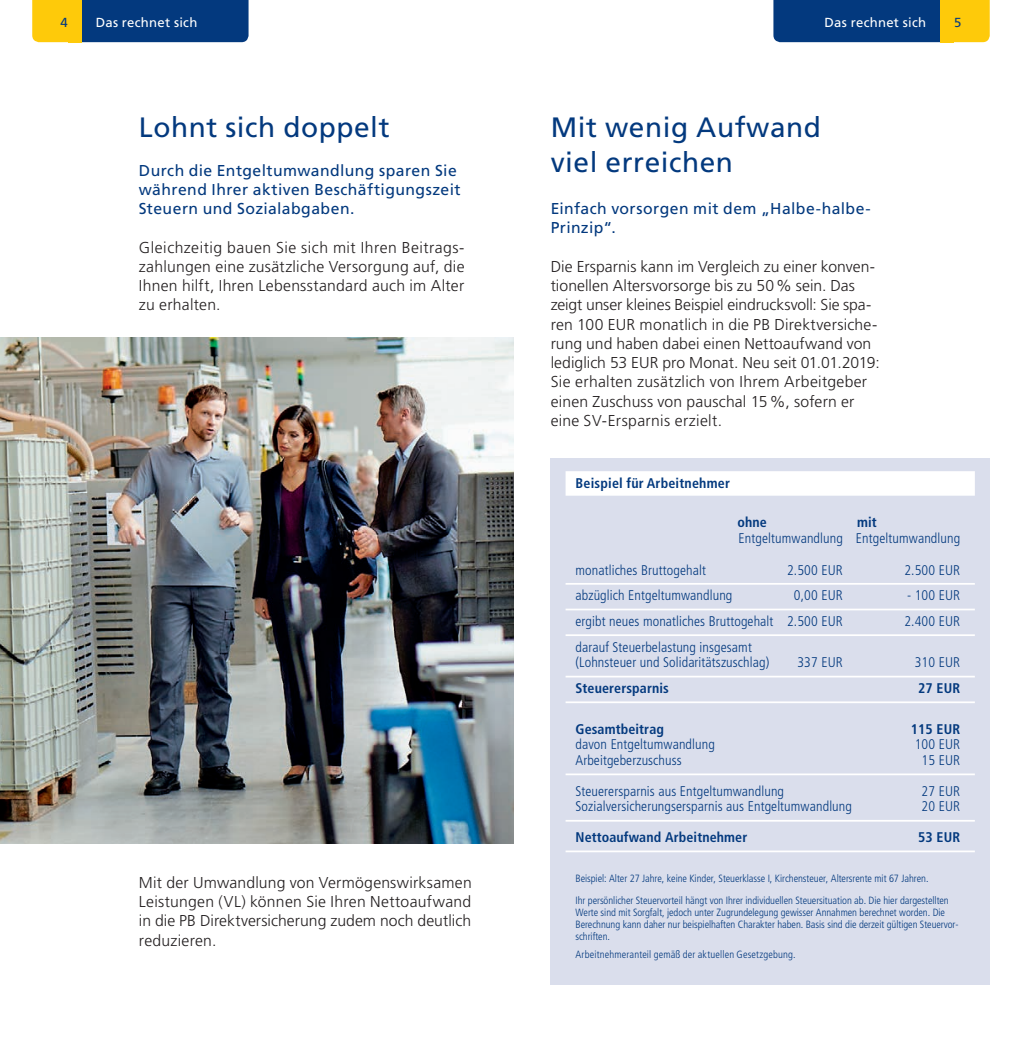
<style>
.page{position:relative;width:1022px;height:1042px;background:#fff}
.page>*{position:absolute;margin:0;border:0;box-sizing:border-box;transform-origin:0 0}
.t1{font:28px/35px "Frutiger LT Std";letter-spacing:.02em;color:#03397e}
.t2{font:300 15.75px/19.2px "Frutiger LT Std";letter-spacing:.005em;color:#231f20;text-align:justify}
.t3{font:15.75px/19.2px "Frutiger LT Std";letter-spacing:.025em;color:#03397e}
.t4{font:300 condensed 14px/15.8px "Frutiger LT Std";letter-spacing:.01em;color:#03397e}
.t5{font:700 condensed 14px "Frutiger LT Std";letter-spacing:.01em;color:#03397e}
.t6{font:13.12px "Frutiger LT Std";letter-spacing:.02em;color:#fff}
.t7{font:13.12px "Frutiger LT Std";color:#03397e}
.t8{font:300 condensed 10.5px/12.2px "Frutiger LT Std";letter-spacing:-.005em;color:#03397e}
.t9{font:300 condensed 10.5px "Frutiger LT Std";letter-spacing:.015em;color:#03397e}
</style>
<div class="page">
<div style="left:551px;top:458px;width:439px;height:526px;background:#dadeec"></div>
<div style="left:566px;top:471px;width:409px;height:25px;background:#fff"></div>
<hr style="left:566px;top:583px;width:409px;height:2px;background:#fff">
<hr style="left:566px;top:608px;width:409px;height:2px;background:#fff">
<hr style="left:566px;top:634px;width:409px;height:2px;background:#fff">
<hr style="left:566px;top:676px;width:409px;height:1px;background:#fff">
<hr style="left:566px;top:701px;width:409px;height:2px;background:#fff">
<hr style="left:566px;top:773px;width:409px;height:2px;background:#fff">
<hr style="left:566px;top:820px;width:409px;height:1px;background:#fff">
<hr style="left:566px;top:850px;width:409px;height:2px;background:#fff">
<svg style="left:32px;top:0;width:217px;height:42px;background:#30536a"></svg>
<div style="left:68px;top:0;width:14px;height:42px;background:#feca0a"></div>
<svg style="left:773px;top:0;width:217px;height:42px;background:#30536a"></svg>
<div style="left:940px;top:0;width:14px;height:42px;background:#feca0a"></div>
<img style="left:0;top:337px;width:513px;height:506px">
<p class="t7" style="left:61px;top:15px;width:9px">4</p>
<p class="t6" style="left:96px;top:15px;width:103px">Das rechnet sich</p>
<p class="t6" style="left:824px;top:15px;width:103px">Das rechnet sich</p>
<p class="t7" style="left:954px;top:15px;width:9px">5</p>
<h1 class="t1" style="left:139px;top:110px;width:252px">Lohnt sich doppelt</h1>
<p class="t3" style="left:139px;top:160px;width:323px">Durch die Entgeltumwandlung sparen Sie während Ihrer aktiven Beschäftigungszeit<br>Steuern und Sozialabgaben.</p>
<p class="t2" style="left:139px;top:238px;width:327px">Gleichzeitig bauen Sie sich mit Ihren Beitrags&shy;zahlungen eine zusätzliche Versorgung auf, die Ihnen hilft, Ihren Lebensstandard auch im Alter zu erhalten.</p>
<p class="t2" style="left:139px;top:873px;width:334px">Mit der Umwandlung von Vermögenswirksamen Leistungen (VL) können Sie Ihren Nettoaufwand in die PB Direktversicherung zudem noch deutlich reduzieren.</p>
<h1 class="t1" style="left:551px;top:110px;width:272px">Mit wenig Aufwand viel erreichen</h1>
<p class="t3" style="left:551px;top:199px;width:321px">Einfach vorsorgen mit dem „Halbe-halbe-<br>Prinzip“.</p>
<p class="t2" style="left:551px;top:257px;width:331px;text-align:left">Die Ersparnis kann im Vergleich zu einer konven&shy;tionellen Altersvorsorge bis zu 50% sein. Das zeigt unser kleines Beispiel eindrucksvoll: Sie spa&shy;ren 100 EUR monatlich in die PB Direktversiche&shy;rung und haben dabei einen Nettoaufwand von lediglich 53 EUR pro Monat. Neu seit 01.01.2019:<br>Sie erhalten zusätzlich von Ihrem Arbeitgeber einen Zuschuss von pauschal 15%, sofern er eine SV-Ersparnis erzielt.</p>
<p class="t5" style="left:575px;top:475px;width:156px">Beispiel für Arbeitnehmer</p>
<p class="t5" style="left:737px;top:514px;width:31px">ohne</p>
<p class="t5" style="left:857px;top:514px;width:21px">mit</p>
<p class="t4" style="left:739px;top:530px;width:223px">Entgeltumwandlung Entgeltumwandlung</p>
<p class="t4" style="left:575px;top:562px;width:132px">monatliches Bruttogehalt</p>
<p class="t4" style="left:787px;top:562px;width:57px">2.500 EUR</p>
<p class="t4" style="left:904px;top:562px;width:57px">2.500 EUR</p>
<p class="t4" style="left:575px;top:588px;width:158px">abzüglich Entgeltumwandlung</p>
<p class="t4" style="left:794px;top:588px;width:50px">0,00 EUR</p>
<p class="t4" style="left:907px;top:588px;width:55px">- 100 EUR</p>
<p class="t4" style="left:575px;top:613px;width:269px">ergibt neues monatliches Bruttogehalt 2.500 EUR</p>
<p class="t4" style="left:904px;top:613px;width:57px">2.400 EUR</p>
<p class="t4" style="left:575px;top:639px;width:195px">darauf Steuerbelastung insgesamt (Lohnsteuer und Solidaritätszuschlag)</p>
<p class="t4" style="left:797px;top:655px;width:47px">337 EUR</p>
<p class="t4" style="left:915px;top:655px;width:47px">310 EUR</p>
<p class="t5" style="left:575px;top:680px;width:95px">Steuerersparnis</p>
<p class="t5" style="left:918px;top:680px;width:44px">27 EUR</p>
<p class="t5" style="left:575px;top:720px;width:90px">Gesamtbeitrag</p>
<p class="t5" style="left:911px;top:720px;width:51px">115 EUR</p>
<p class="t4" style="left:575px;top:737px;width:141px">davon Entgeltumwandlung</p>
<p class="t4" style="left:915px;top:737px;width:47px">100 EUR</p>
<p class="t4" style="left:575px;top:752px;width:108px">Arbeitgeberzuschuss</p>
<p class="t4" style="left:922px;top:752px;width:40px">15 EUR</p>
<p class="t4" style="left:575px;top:783px;width:210px">Steuerersparnis aus Entgeltumwandlung</p>
<p class="t4" style="left:922px;top:783px;width:40px">27 EUR</p>
<p class="t4" style="left:575px;top:799px;width:278px">Sozialversicherungsersparnis aus Entgeltumwandlung</p>
<p class="t4" style="left:922px;top:799px;width:40px">20 EUR</p>
<p class="t5" style="left:575px;top:829px;width:173px">Nettoaufwand Arbeitnehmer</p>
<p class="t5" style="left:918px;top:829px;width:44px">53 EUR</p>
<p class="t8" style="left:575px;top:867px;width:375px;line-height:22.2px">Beispiel: Alter 27 Jahre, keine Kinder, Steuerklasse I, Kirchensteuer, Altersrente mit 67 Jahren.<br>Ihr persönlicher Steuervorteil hängt von Ihrer individuellen Steuersituation ab. Die hier dargestellten</p>
<p class="t8" style="left:575px;top:906px;width:385px">Werte sind mit Sorgfalt, jedoch unter Zugrundelegung gewisser Annahmen berechnet worden. Die<br>Berechnung kann daher nur beispielhaften Charakter haben. Basis sind die derzeit gültigen Steuervor&shy;schriften.</p>
<p class="t9" style="left:575px;top:948px;width:222px">Arbeitnehmeranteil gemäß der aktuellen Gesetzgebung.</p>
</div>
